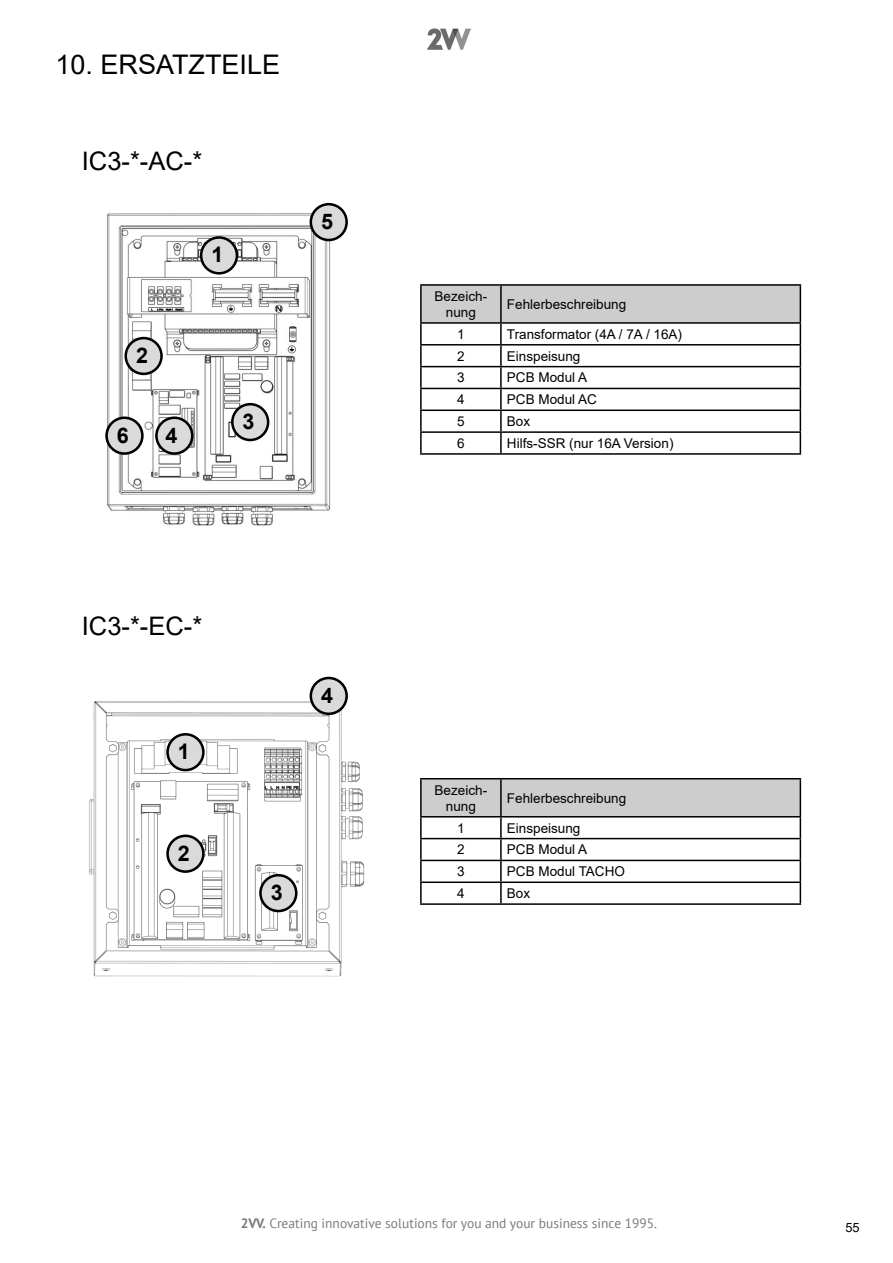
<style>
.page{position:relative;width:893px;height:1263px;background:#fff}
.page>*{position:absolute;margin:0;border:0;box-sizing:border-box;transform-origin:0 0}
.obsah{font:27px "Arial";color:#000}
.Text_-_odsazeni{font:25.5px "Arial";color:#000}
.Titulek_TM{font:700 21.6px "Arial";color:#000}
.t1{font:13.5px/16.2px "Arial";color:#000;text-align:center}
.t2{font:13.5px "PT Sans";color:#7a7a7a}
.t3{font:12.75px "Arial";color:#000}
.s1{font-weight:700}
</style>
<div class="page">
<img style="left:428px;top:28px;width:42px;height:22px">
<hr style="left:420px;top:284px;width:81px;height:2px;background:#000">
<hr style="left:420px;top:286px;width:2px;height:36px;background:#000">
<hr style="left:501px;top:284px;width:300px;height:2px;background:#000">
<hr style="left:420px;top:322px;width:81px;height:2px;background:#000">
<hr style="left:420px;top:324px;width:2px;height:20px;background:#000">
<hr style="left:420px;top:344px;width:81px;height:2px;background:#000">
<hr style="left:420px;top:346px;width:2px;height:20px;background:#000">
<hr style="left:420px;top:366px;width:81px;height:1px;background:#000">
<hr style="left:420px;top:367px;width:2px;height:21px;background:#000">
<hr style="left:420px;top:388px;width:81px;height:1px;background:#000">
<hr style="left:420px;top:389px;width:2px;height:20px;background:#000">
<hr style="left:420px;top:409px;width:81px;height:2px;background:#000">
<hr style="left:420px;top:411px;width:2px;height:20px;background:#000">
<hr style="left:420px;top:431px;width:81px;height:2px;background:#000">
<hr style="left:420px;top:433px;width:2px;height:20px;background:#000">
<svg style="left:421px;top:285px;width:380px;height:168px"></svg>
<hr style="left:420px;top:453px;width:81px;height:2px;background:#000">
<hr style="left:501px;top:453px;width:300px;height:2px;background:#000">
<hr style="left:420px;top:778px;width:81px;height:1px;background:#000">
<hr style="left:420px;top:779px;width:2px;height:37px;background:#000">
<hr style="left:501px;top:778px;width:300px;height:1px;background:#000">
<hr style="left:420px;top:816px;width:81px;height:1px;background:#000">
<hr style="left:420px;top:817px;width:2px;height:21px;background:#000">
<hr style="left:420px;top:838px;width:81px;height:1px;background:#000">
<hr style="left:420px;top:839px;width:2px;height:21px;background:#000">
<hr style="left:420px;top:860px;width:81px;height:1px;background:#000">
<hr style="left:420px;top:861px;width:2px;height:20px;background:#000">
<hr style="left:420px;top:881px;width:81px;height:2px;background:#000">
<hr style="left:420px;top:883px;width:2px;height:20px;background:#000">
<svg style="left:421px;top:779px;width:380px;height:124px"></svg>
<hr style="left:420px;top:903px;width:81px;height:2px;background:#000">
<hr style="left:501px;top:903px;width:300px;height:2px;background:#000">
<img style="left:89px;top:692px;width:276px;height:285px">
<img style="left:107px;top:213px;width:225px;height:313px">
<svg style="left:200px;top:236px;width:38px;height:39px"></svg>
<svg style="left:124px;top:337px;width:39px;height:38px"></svg>
<svg style="left:166px;top:834px;width:39px;height:39px"></svg>
<svg style="left:259px;top:874px;width:38px;height:38px"></svg>
<svg style="left:166px;top:733px;width:39px;height:38px"></svg>
<svg style="left:231px;top:403px;width:38px;height:38px"></svg>
<svg style="left:155px;top:416px;width:38px;height:39px"></svg>
<svg style="left:310px;top:203px;width:38px;height:38px"></svg>
<svg style="left:105px;top:416px;width:39px;height:39px"></svg>
<svg style="left:310px;top:677px;width:38px;height:38px"></svg>
<p class="obsah" style="left:56px;top:46px;width:226px">10. ERSATZTEILE</p>
<p class="Text_-_odsazeni" style="left:82px;top:144px;width:122px">IC3-*-AC-*</p>
<p class="Titulek_TM" style="left:211px;top:239px;width:13px">1</p>
<p class="Titulek_TM" style="left:136px;top:340px;width:13px">2</p>
<p class="Titulek_TM" style="left:117px;top:420px;width:13px">6</p>
<p class="Titulek_TM" style="left:166px;top:420px;width:13px">4</p>
<p class="Titulek_TM" style="left:243px;top:406px;width:13px">3</p>
<p class="Titulek_TM" style="left:321px;top:206px;width:13px">5</p>
<p class="Text_-_odsazeni" style="left:82px;top:608px;width:122px">IC3-*-EC-*</p>
<p class="Titulek_TM" style="left:178px;top:736px;width:13px">1</p>
<p class="Titulek_TM" style="left:178px;top:838px;width:13px">2</p>
<p class="Titulek_TM" style="left:321px;top:680px;width:13px">4</p>
<p class="Titulek_TM" style="left:271px;top:877px;width:13px">3</p>
<p class="t1" style="left:435px;top:288px;width:54px">Bezeich&shy;nung</p>
<p class="t1" style="left:507px;top:296px;width:121px">Fehlerbeschreibung</p>
<p class="t1" style="left:457px;top:326px;width:9px">1</p>
<p class="t1" style="left:507px;top:326px;width:177px">Transformator (4A / 7A / 16A)</p>
<p class="t1" style="left:457px;top:348px;width:9px">2</p>
<p class="t1" style="left:507px;top:348px;width:75px">Einspeisung</p>
<p class="t1" style="left:457px;top:369px;width:9px">3</p>
<p class="t1" style="left:507px;top:369px;width:82px">PCB Modul A</p>
<p class="t1" style="left:457px;top:391px;width:9px">4</p>
<p class="t1" style="left:507px;top:391px;width:92px">PCB Modul AC</p>
<p class="t1" style="left:457px;top:413px;width:9px">5</p>
<p class="t1" style="left:507px;top:413px;width:25px">Box</p>
<p class="t1" style="left:457px;top:435px;width:9px">6</p>
<p class="t1" style="left:507px;top:435px;width:168px">Hilfs-SSR (nur 16A Version)</p>
<p class="t1" style="left:435px;top:782px;width:54px">Bezeich&shy;nung</p>
<p class="t1" style="left:507px;top:790px;width:121px">Fehlerbeschreibung</p>
<p class="t1" style="left:457px;top:820px;width:9px">1</p>
<p class="t1" style="left:507px;top:820px;width:75px">Einspeisung</p>
<p class="t1" style="left:457px;top:841px;width:9px">2</p>
<p class="t1" style="left:507px;top:841px;width:82px">PCB Modul A</p>
<p class="t1" style="left:457px;top:863px;width:9px">3</p>
<p class="t1" style="left:507px;top:863px;width:120px">PCB Modul TACHO</p>
<p class="t1" style="left:457px;top:885px;width:9px">4</p>
<p class="t1" style="left:507px;top:885px;width:25px">Box</p>
<p class="t2" style="left:241px;top:1214px;width:418px"><span class="s1">2VV.</span> Creating innovative solutions for you and your business since 1995.</p>
<p class="t3" style="left:845px;top:1218px;width:16px">55</p>
</div>
